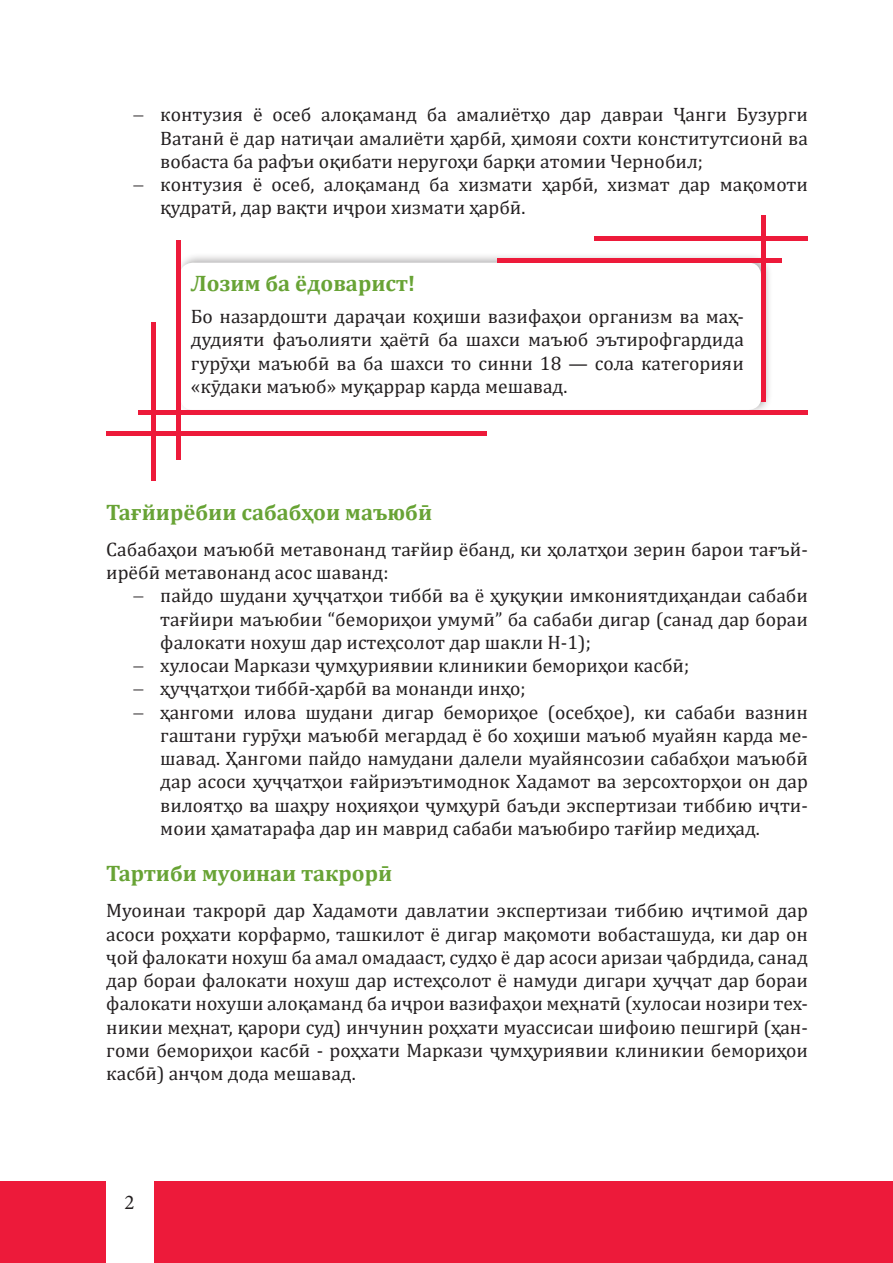
<style>
.page{position:relative;width:893px;height:1263px;background:#fff}
.page>*{position:absolute;margin:0;border:0;box-sizing:border-box;transform-origin:0 0}
.t1{font:700 22.5px "Cambria";color:#68a335}
.t2{font:21px "Minion Pro";color:#231f20}
.t3{font:19.5px/23.2px "Cambria";color:#231f20;text-align:justify}
</style>
<div class="page">
<div style="left:0;top:1181px;width:893px;height:82px;background:#ed1a3a"></div>
<div style="left:106px;top:1168px;width:47px;height:95px;background:#fff"></div>
<svg style="left:106px;top:215px;width:702px;height:266px"></svg>
<p class="t3" style="left:133px;top:103px;width:676px">− контузия ё осеб алоқаманд ба амалиётҳо дар давраи Ҷанги Бузурги</p>
<p class="t3" style="left:160px;top:126px;width:649px">Ватанӣ ё дар натиҷаи амалиёти ҳарбӣ, ҳимояи сохти конститутсионӣ ва</p>
<p class="t3" style="left:160px;top:150px;width:544px">вобаста ба рафъи оқибати неругоҳи барқи атомии Чернобил;</p>
<p class="t3" style="left:133px;top:173px;width:676px">− контузия ё осеб, алоқаманд ба хизмати ҳарбӣ, хизмат дар мақомоти</p>
<p class="t3" style="left:160px;top:196px;width:367px">қудратӣ, дар вақти иҷрои хизмати ҳарбӣ.</p>
<p class="t1" style="left:191px;top:267px;width:226px">Лозим ба ёдоварист!</p>
<p class="t3" style="left:191px;top:304px;width:554px">Бо назардошти дараҷаи коҳиши вазифаҳои организм ва маҳ&shy;дудияти фаъолияти ҳаётӣ ба шахси маъюб эътирофгардида гурӯҳи маъюбӣ ва ба шахси то синни 18 — сола категорияи «кӯдаки маъюб» муқаррар карда мешавад.</p>
<p class="t1" style="left:106px;top:496px;width:327px">Тағйирёбии сабабҳои маъюбӣ</p>
<p class="t3" style="left:106px;top:537px;width:703px">Сабабаҳои маъюбӣ метавонанд тағйир ёбанд, ки ҳолатҳои зерин барои тағъй&shy;ирёбӣ метавонанд асос шаванд:</p>
<p class="t3" style="left:133px;top:584px;width:676px">− пайдо шудани ҳуҷҷатҳои тиббӣ ва ё ҳуқуқии имкониятдиҳандаи сабаби</p>
<p class="t3" style="left:160px;top:607px;width:649px">тағйири маъюбии “бемориҳои умумӣ” ба сабаби дигар (санад дар бораи</p>
<p class="t3" style="left:160px;top:630px;width:432px">фалокати нохуш дар истеҳсолот дар шакли Н-1);</p>
<p class="t3" style="left:133px;top:654px;width:557px">− хулосаи Маркази ҷумҳуриявии клиникии бемориҳои касбӣ;</p>
<p class="t3" style="left:133px;top:677px;width:394px">− ҳуҷҷатҳои тиббӣ-ҳарбӣ ва монанди инҳо;</p>
<p class="t3" style="left:133px;top:700px;width:676px">− ҳангоми илова шудани дигар бемориҳое (осебҳое), ки сабаби вазнин</p>
<p class="t3" style="left:160px;top:723px;width:649px">гаштани гурӯҳи маъюбӣ мегардад ё бо хоҳиши маъюб муайян карда ме-</p>
<p class="t3" style="left:160px;top:747px;width:649px">шавад. Ҳангоми пайдо намудани далели муайянсозии сабабҳои маъюбӣ</p>
<p class="t3" style="left:160px;top:770px;width:649px">дар асоси ҳуҷҷатҳои ғайриэътимоднок Хадамот ва зерсохторҳои он дар</p>
<p class="t3" style="left:160px;top:793px;width:649px">вилоятҳо ва шаҳру ноҳияҳои ҷумҳурӣ баъди экспертизаи тиббию иҷти-</p>
<p class="t3" style="left:160px;top:816px;width:601px">моии ҳаматарафа дар ин маврид сабаби маъюбиро тағйир медиҳад.</p>
<p class="t1" style="left:106px;top:858px;width:287px">Тартиби муоинаи такрорӣ</p>
<p class="t3" style="left:106px;top:899px;width:703px">Муоинаи такрорӣ дар Хадамоти давлатии экспертизаи тиббию иҷтимоӣ дар асоси роҳхати корфармо, ташкилот ё дигар мақомоти вобасташуда, ки дар он ҷой фалокати нохуш ба амал омадааст, судҳо ё дар асоси аризаи ҷабрдида, санад дар бораи фалокати нохуш дар истеҳсолот ё намуди дигари ҳуҷҷат дар бораи фалокати нохуши алоқаманд ба иҷрои вазифаҳои меҳнатӣ (хулосаи нозири тех&shy;никии меҳнат, қарори суд) инчунин роҳхати муассисаи шифоию пешгирӣ (ҳан&shy;гоми бемориҳои касбӣ - роҳхати Маркази ҷумҳуриявии клиникии бемориҳои касбӣ) анҷом дода мешавад.</p>
<p class="t2" style="left:125px;top:1188px;width:12px">2</p>
</div>
